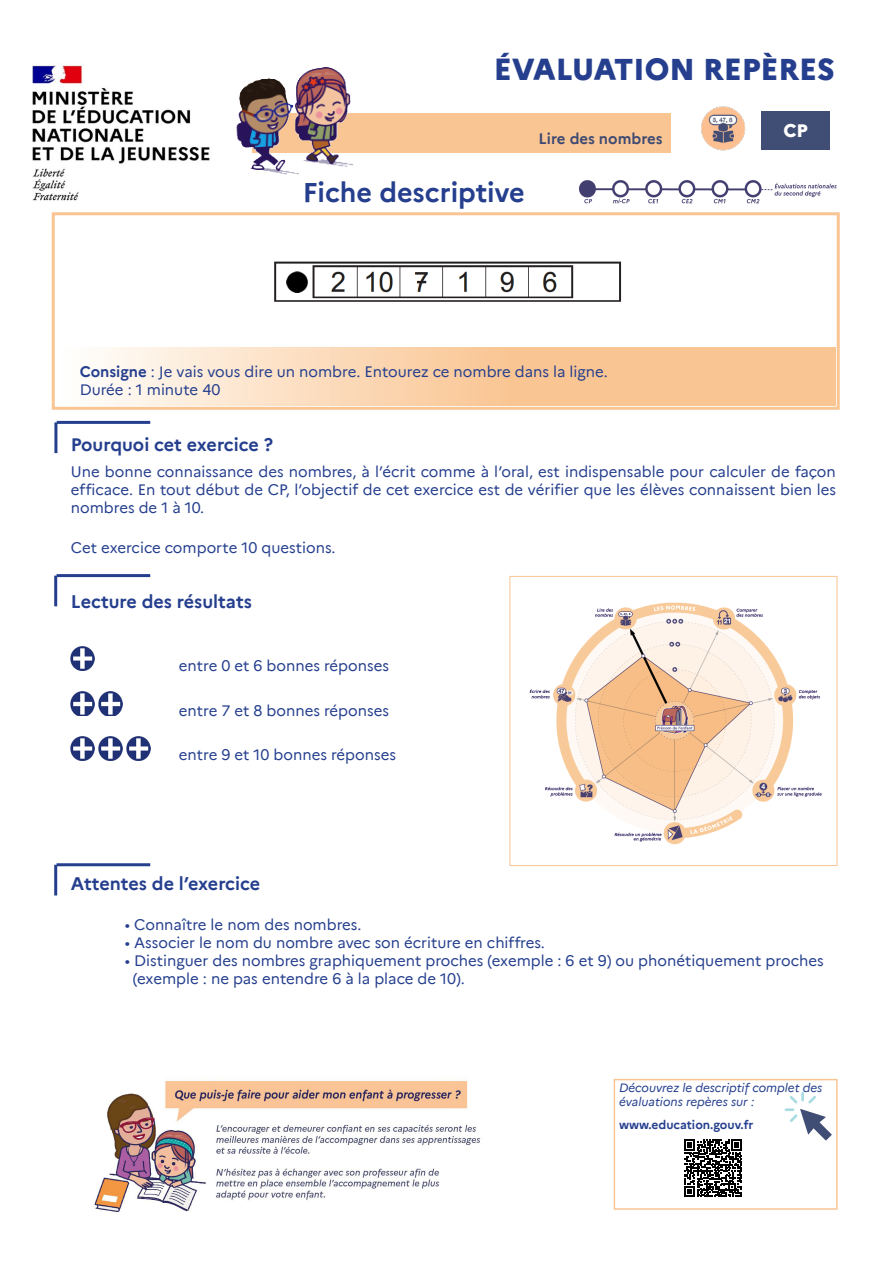
<style>
.page{position:relative;width:893px;height:1263px;background:#fff}
.page>*{position:absolute;margin:0;border:0;box-sizing:border-box;transform-origin:0 0}
.t1{font:800 30px "Marianne";color:#253f8e}
.t2{font:700 27px "Marianne";color:#253f8e}
.t3{font:700 18px "Marianne";color:#253f8e}
.t4{font:800 18px "Marianne";color:#fff}
.t5{font:15px/18px "Marianne";color:#253f8e;text-align:justify}
.t6{font:700 15px "Marianne";color:#3f4a72}
.t7{font:italic 12px/14.4px "Marianne";color:#253f8e}
.t8{font:700 12px "Marianne";color:#253f8e}
.s1{font-weight:700}
</style>
<div class="page">
<img style="left:71px;top:647px;width:24px;height:24px">
<img style="left:71px;top:692px;width:24px;height:23px">
<img style="left:99px;top:692px;width:24px;height:23px">
<img style="left:71px;top:736px;width:24px;height:24px">
<img style="left:99px;top:736px;width:24px;height:24px">
<img style="left:127px;top:736px;width:23px;height:24px">
<img style="left:32px;top:65px;width:178px;height:152px">
<div style="left:253px;top:114px;width:418px;height:39px;background:#f9c593"></div>
<div style="left:761px;top:111px;width:69px;height:39px;background:#404d74"></div>
<img style="left:578px;top:180px;width:259px;height:24px">
<img style="left:701px;top:106px;width:44px;height:45px">
<div style="left:52px;top:212px;width:788px;height:198px;border:3px solid #f9c593"></div>
<img style="left:274px;top:261px;width:348px;height:41px">
<svg style="left:102px;top:347px;width:733px;height:58px;background:#fad3ad"></svg>
<img style="left:236px;top:67px;width:139px;height:108px">
<img style="left:94px;top:1080px;width:387px;height:132px">
<img style="left:529px;top:602px;width:293px;height:243px">
<div style="left:510px;top:576px;width:327px;height:290px;border:1px solid #f9c593"></div>
<hr style="left:57px;top:421px;width:93px;height:3px;background:#253f8e">
<hr style="left:54px;top:422px;width:3px;height:31px;background:#253f8e">
<hr style="left:57px;top:574px;width:93px;height:3px;background:#253f8e">
<hr style="left:54px;top:576px;width:3px;height:30px;background:#253f8e">
<hr style="left:57px;top:863px;width:93px;height:3px;background:#253f8e">
<hr style="left:54px;top:865px;width:3px;height:30px;background:#253f8e">
<div style="left:614px;top:1079px;width:224px;height:131px;border:2px solid #f9c593"></div>
<svg style="left:785px;top:1092px;width:47px;height:48px"></svg>
<svg style="left:684px;top:1139px;width:58px;height:58px"></svg>
<p class="t1" style="left:494px;top:46px;width:342px">ÉVALUATION REPÈRES</p>
<p class="t2" style="left:303px;top:171px;width:224px">Fiche descriptive</p>
<p class="t6" style="left:538px;top:127px;width:126px">Lire des nombres</p>
<p class="t5" style="left:80px;top:361px;width:530px"><span class="s1">Consigne</span> : Je vais vous dire un nombre. Entourez ce nombre dans la ligne.</p>
<p class="t5" style="left:80px;top:379px;width:142px">Durée : 1 minute 40</p>
<p class="t4" style="left:783px;top:117px;width:26px">CP</p>
<p class="t3" style="left:71px;top:430px;width:204px">Pourquoi cet exercice ?</p>
<p class="t5" style="left:71px;top:461px;width:767px">Une bonne connaissance des nombres, à l’écrit comme à l’oral, est indispensable pour calculer de façon efficace. En tout début de CP, l’objectif de cet exercice est de vérifier que les élèves connaissent bien les nombres de 1 à 10.</p>
<p class="t5" style="left:71px;top:537px;width:266px">Cet exercice comporte 10 questions.</p>
<p class="t3" style="left:71px;top:587px;width:183px">Lecture des résultats</p>
<p class="t5" style="left:179px;top:655px;width:212px">entre 0 et 6 bonnes réponses</p>
<p class="t5" style="left:179px;top:700px;width:212px">entre 7 et 8 bonnes réponses</p>
<p class="t5" style="left:179px;top:745px;width:219px">entre 9 et 10 bonnes réponses</p>
<p class="t3" style="left:71px;top:869px;width:191px">Attentes de l’exercice</p>
<p class="t5" style="left:125px;top:915px;width:238px">• Connaître le nom des nombres.</p>
<p class="t5" style="left:125px;top:933px;width:422px">• Associer le nom du nombre avec son écriture en chiffres.</p>
<p class="t5" style="left:133px;top:951px;width:692px;text-indent:-8px">• Distinguer des nombres graphiquement proches (exemple : 6 et 9) ou phonétiquement proches (exemple : ne pas entendre 6 à la place de 10).</p>
<p class="t7" style="left:619px;top:1079px;width:205px">Découvrez le descriptif complet des évaluations repères sur :</p>
<p class="t8" style="left:619px;top:1116px;width:136px">www.education.gouv.fr</p>
</div>
